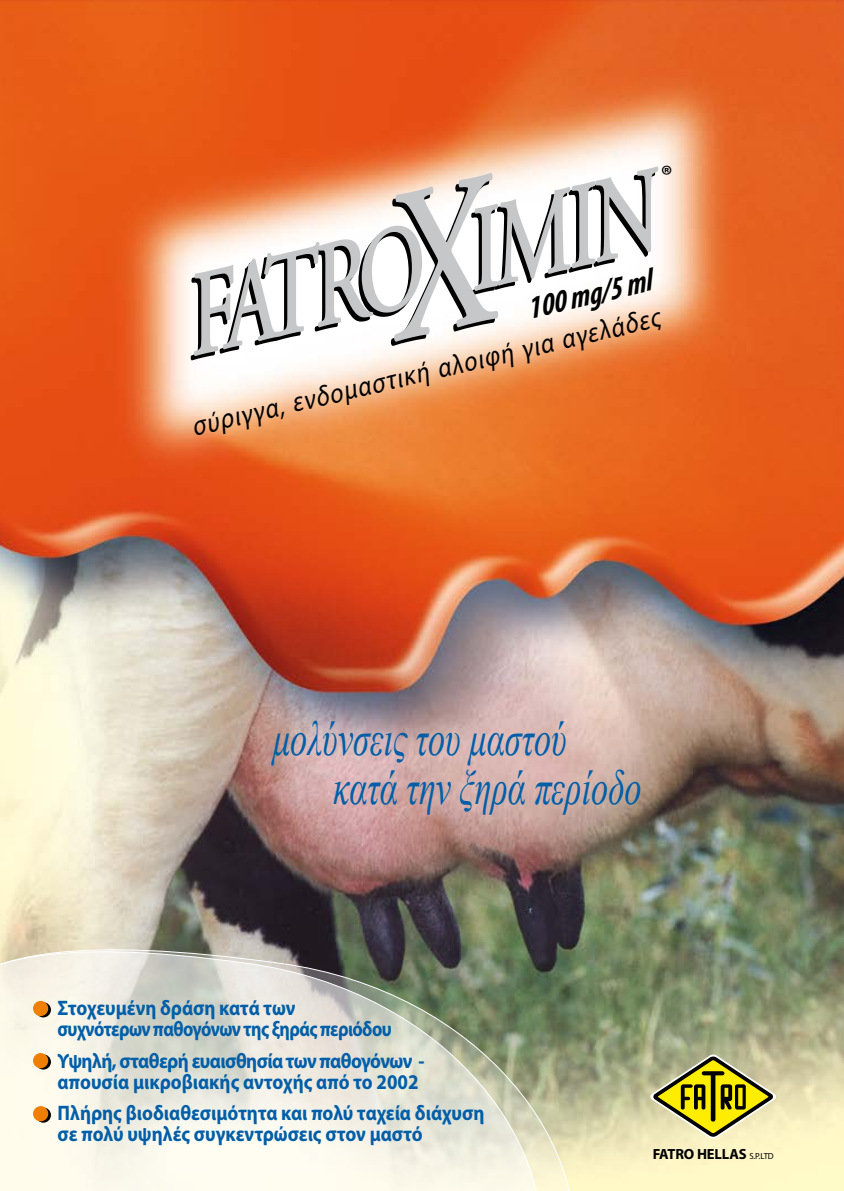
<style>
.page{position:relative;width:844px;height:1191px;background:#fff}
.page>*{position:absolute;margin:0;border:0;box-sizing:border-box;transform-origin:0 0}
.t1{font:italic 49px/49px "Times New Roman";color:#005ea8;scale:.7 1}
.t2{font:italic 700 condensed 31.5px "Myriad Pro";color:#000;scale:.95 1}
.t3{font:italic 28px "Myriad Pro";color:#000;scale:.85 1}
.t4{font:600 26.95px "Myriad Pro";color:#000}
.t5{font:700 21px/21px "Myriad Pro";letter-spacing:-.005em;color:#005ea8;scale:.9 1}
.t6{font:700 21px/21px "Myriad Pro";letter-spacing:-.03em;color:#005ea8;scale:.9 1}
.t7{font:700 14.7px "Myriad Pro";letter-spacing:-.01em;color:#000}
.s1{font-weight:400;font-size:8.92px}
</style>
<div class="page">
<img style="left:0;top:0;width:843px;height:1191px">
<svg style="left:567px;top:913px;width:22px;height:278px;background:#979e7c"></svg>
<svg style="left:0;top:913px;width:567px;height:278px;background:#c9c9bb"></svg>
<svg style="left:36px;top:1002px;width:15px;height:15px"></svg>
<div style="left:33px;top:1001px;width:15px;height:15px;background:#ee7f00;border-radius:50%"></div>
<svg style="left:36px;top:1054px;width:15px;height:15px"></svg>
<div style="left:33px;top:1053px;width:15px;height:15px;background:#ee7f00;border-radius:50%"></div>
<svg style="left:36px;top:1107px;width:15px;height:15px"></svg>
<div style="left:33px;top:1106px;width:15px;height:15px;background:#ee7f00;border-radius:50%"></div>
<svg style="left:650px;top:1054px;width:125px;height:85px;background:#b8b159"></svg>
<svg style="left:189px;top:165px;width:470px;height:196px"></svg>
<p class="t4" style="left:660px;top:160px;width:13px">®</p>
<h2 class="t2" style="left:523px;top:289px;width:135px;rotate:-13deg">100 mg/5 ml</h2>
<h3 class="t3" style="left:188px;top:411px;width:565px;rotate:-13deg">σύριγγα, ενδομαστική αλοιφή για αγελάδες</h3>
<h1 class="t1" style="left:333px;top:713px;width:442px;text-indent:-60px">μολύνσεις του μαστού κατά την ξηρά περίοδο</h1>
<p class="t6" style="left:58px;top:998px;width:373px">Στοχευμένη δράση κατά των συχνότερων παθογόνων της ξηράς περιόδου</p>
<p class="t5" style="left:58px;top:1050px;width:409px">Υψηλή, σταθερή ευαισθησία των παθογόνων - απουσία μικροβιακής αντοχής από το 2002</p>
<p class="t5" style="left:58px;top:1103px;width:476px">Πλήρης βιοδιαθεσιμότητα και πολύ ταχεία διάχυση σε πολύ υψηλές συγκεντρώσεις στον μαστό</p>
<p class="t7" style="left:652px;top:1145px;width:122px">FATRO HELLAS <span class="s1">S.P.LTD</span></p>
</div>
